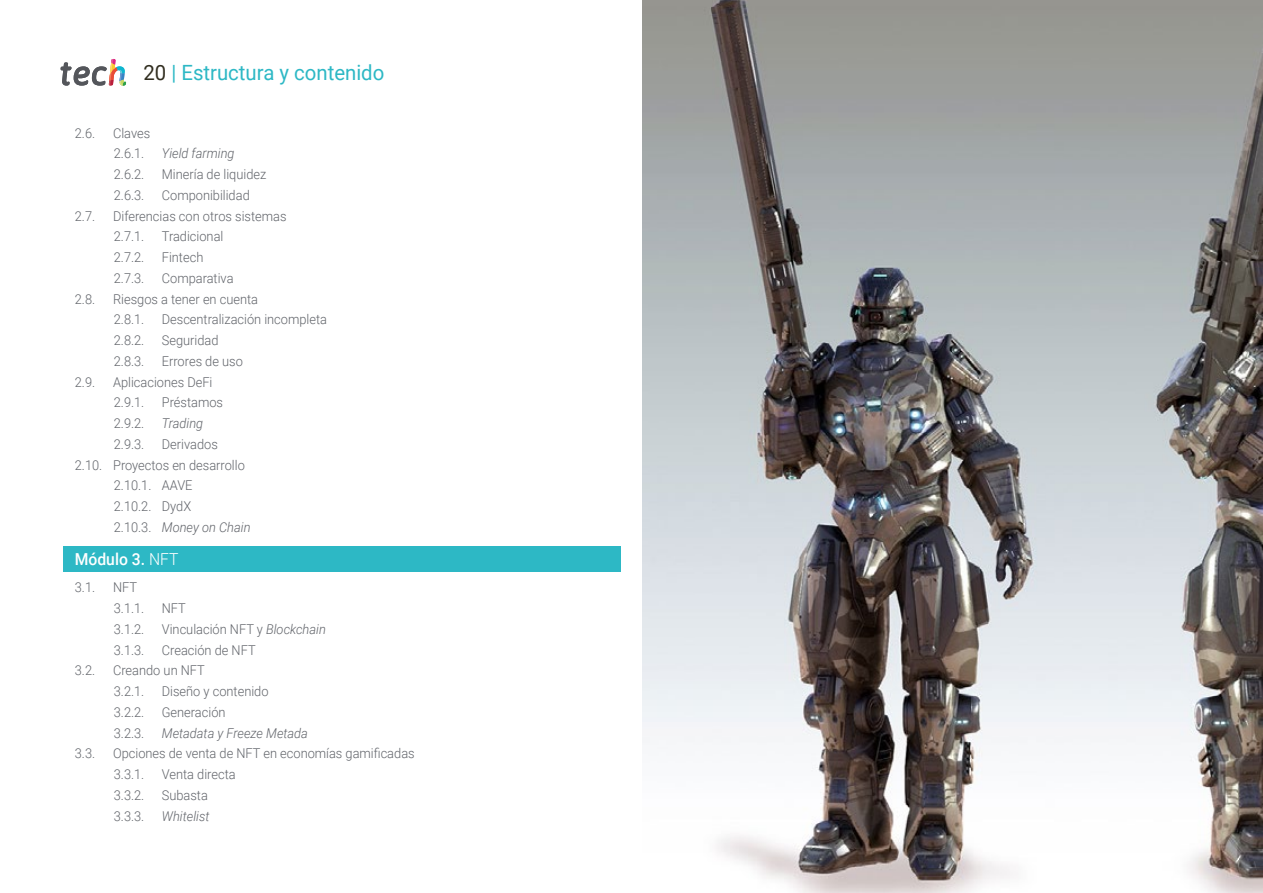
<style>
.page{position:relative;width:1263px;height:893px;background:#fff}
.page>*{position:absolute;margin:0;border:0;box-sizing:border-box;transform-origin:0 0}
.t1{font:21px "Roboto";color:#2db8c5}
.t2{font:500 16.5px "Roboto";color:#fff;scale:.95 1}
.t3{font:300 13.5px/20.7px "Roboto";color:#61646a;scale:.95 1}
.t4{font:italic 300 13.5px "Roboto";color:#61646a;scale:.95 1}
.s1{color:#312e20}
.s2{font-style:normal}
.s3{font-weight:300}
.s4{font-style:italic}
</style>
<div class="page">
<img style="left:642px;top:0;width:621px;height:893px">
<div style="left:64px;top:546px;width:557px;height:25px;background:#2db8c5"></div>
<svg style="left:61px;top:59px;width:65px;height:27px"></svg>
<h1 class="t1" style="left:144px;top:57px;width:242px"><span class="s1">20</span> | Estructura y contenido</h1>
<p class="t3" style="left:75px;top:122px;width:23px">2.6.</p>
<p class="t3" style="left:113px;top:122px;width:41px">Claves<br>2.6.1.</p>
<p class="t4" style="left:162px;top:144px;width:78px">Yield farming</p>
<p class="t3" style="left:114px;top:164px;width:34px">2.6.2.</p>
<p class="t3" style="left:162px;top:164px;width:111px">Minería de liquidez</p>
<p class="t3" style="left:114px;top:184px;width:34px">2.6.3.</p>
<p class="t3" style="left:162px;top:184px;width:94px">Componibilidad</p>
<p class="t3" style="left:75px;top:205px;width:23px">2.7.</p>
<p class="t3" style="left:113px;top:205px;width:184px">Diferencias con otros sistemas<br>2.7.1.</p>
<p class="t3" style="left:162px;top:226px;width:66px">Tradicional</p>
<p class="t3" style="left:114px;top:247px;width:34px">2.7.2.</p>
<p class="t3" style="left:162px;top:247px;width:45px">Fintech</p>
<p class="t3" style="left:114px;top:267px;width:34px">2.7.3.</p>
<p class="t3" style="left:162px;top:267px;width:77px">Comparativa</p>
<p class="t3" style="left:75px;top:288px;width:23px">2.8.</p>
<p class="t3" style="left:113px;top:288px;width:154px">Riesgos a tener en cuenta<br>2.8.1.</p>
<p class="t3" style="left:162px;top:309px;width:175px">Descentralización incompleta</p>
<p class="t3" style="left:114px;top:330px;width:34px">2.8.2.</p>
<p class="t3" style="left:162px;top:330px;width:61px">Seguridad</p>
<p class="t3" style="left:114px;top:350px;width:34px">2.8.3.</p>
<p class="t3" style="left:162px;top:350px;width:87px">Errores de uso</p>
<p class="t3" style="left:75px;top:371px;width:23px">2.9.</p>
<p class="t3" style="left:113px;top:371px;width:106px">Aplicaciones DeFi<br>2.9.1.</p>
<p class="t3" style="left:162px;top:392px;width:66px">Préstamos</p>
<p class="t3" style="left:114px;top:413px;width:34px">2.9.2.</p>
<p class="t4" style="left:162px;top:414px;width:45px">Trading</p>
<p class="t3" style="left:114px;top:433px;width:34px">2.9.3.</p>
<p class="t3" style="left:162px;top:433px;width:60px">Derivados</p>
<p class="t3" style="left:75px;top:454px;width:180px">2.10. Proyectos en desarrollo</p>
<p class="t3" style="left:114px;top:475px;width:84px">2.10.1. AAVE</p>
<p class="t3" style="left:114px;top:496px;width:83px">2.10.2. DydX</p>
<p class="t4" style="left:114px;top:518px;width:145px"><span class="s2">2.10.3.</span> Money on Chain</p>
<p class="t2" style="left:75px;top:548px;width:111px">Módulo 3. <span class="s3">NFT</span></p>
<p class="t3" style="left:75px;top:577px;width:23px">3.1.</p>
<p class="t3" style="left:113px;top:577px;width:34px">NFT<br>3.1.1.</p>
<p class="t3" style="left:162px;top:597px;width:27px">NFT</p>
<p class="t3" style="left:114px;top:618px;width:34px">3.1.2.</p>
<p class="t3" style="left:162px;top:618px;width:174px">Vinculación NFT y <span class="s4">Blockchain</span></p>
<p class="t3" style="left:114px;top:639px;width:34px">3.1.3.</p>
<p class="t3" style="left:162px;top:639px;width:100px">Creación de NFT</p>
<p class="t3" style="left:75px;top:660px;width:23px">3.2.</p>
<p class="t3" style="left:113px;top:660px;width:98px">Creando un NFT<br>3.2.1.</p>
<p class="t3" style="left:162px;top:680px;width:114px">Diseño y contenido</p>
<p class="t3" style="left:114px;top:701px;width:34px">3.2.2.</p>
<p class="t3" style="left:162px;top:701px;width:69px">Generación</p>
<p class="t3" style="left:114px;top:722px;width:34px">3.2.3.</p>
<p class="t4" style="left:162px;top:723px;width:155px">Metadata y Freeze Metada</p>
<p class="t3" style="left:75px;top:743px;width:23px">3.3.</p>
<p class="t3" style="left:113px;top:743px;width:319px">Opciones de venta de NFT en economías gamificadas<br>3.3.1.</p>
<p class="t3" style="left:162px;top:763px;width:79px">Venta directa</p>
<p class="t3" style="left:114px;top:784px;width:34px">3.3.2.</p>
<p class="t3" style="left:162px;top:784px;width:50px">Subasta</p>
<p class="t3" style="left:114px;top:805px;width:34px">3.3.3.</p>
<p class="t4" style="left:162px;top:806px;width:52px">Whitelist</p>
</div>
